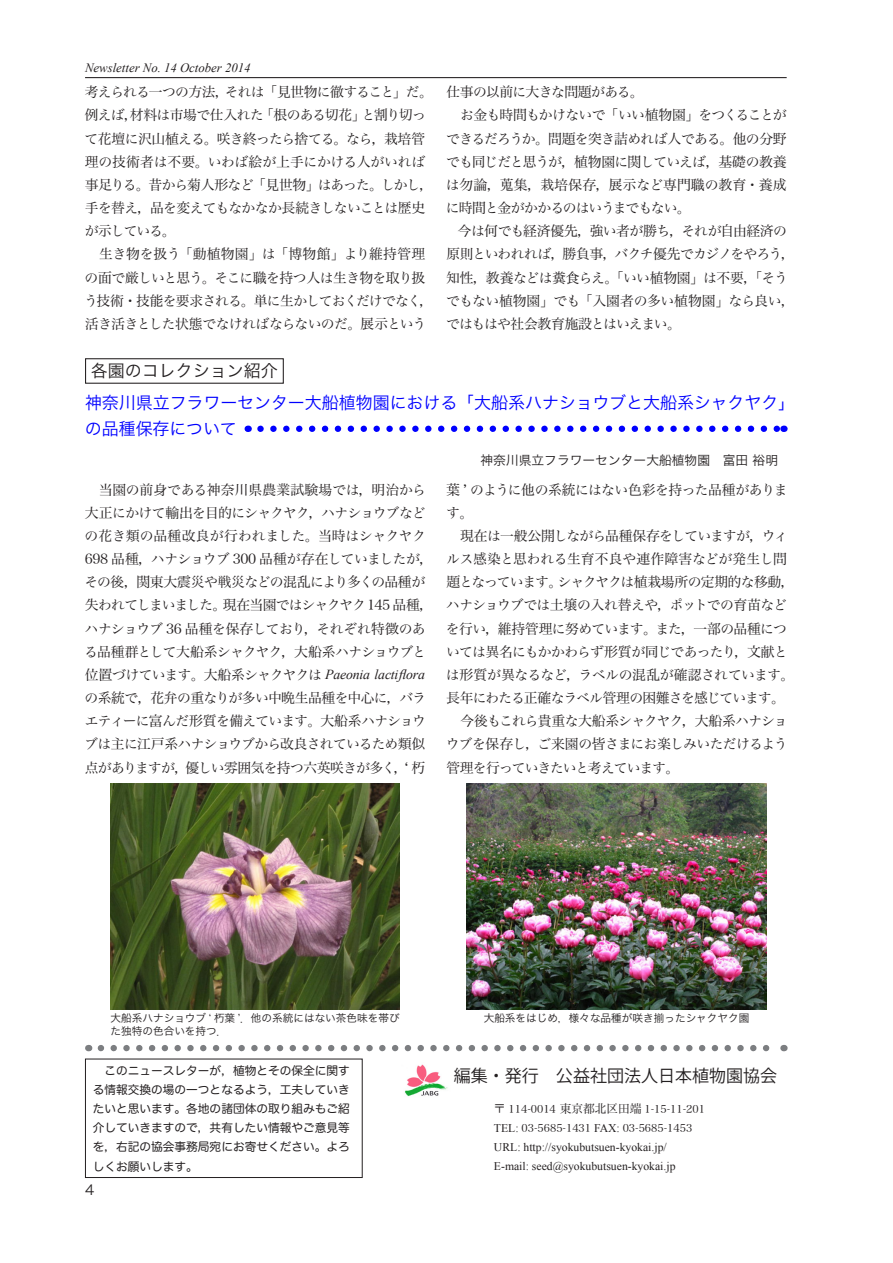
<style>
.page{position:relative;width:893px;height:1263px;background:#fff}
.page>*{position:absolute;margin:0;border:0;box-sizing:border-box;transform-origin:0 0}
.NL小見出し{font:16.95px/25.5px "Hira Kaku Pro N W3";letter-spacing:-.005em;color:#00f}
.unknown_style3{font:16.95px "Koz Go Pro";color:#231f20}
.NL大見出し{font:16.95px "Hira Kaku Pro N W3";color:#231f20}
.t1{font:13.8px/23.1px "Hira Min Pro N W3";letter-spacing:-.045em;color:#231f20}
.t2{font:13.8px "Hira Kaku Pro W3";color:#231f20}
.t3{font:italic 12.75px "Times New Roman";color:#231f20}
.t4{font:12.75px "Hira Kaku Pro N W3";color:#231f20}
.unknown_style3-2{font:11.7px/19.2px "Hira Maru Pro N W4";color:#231f20;text-align:justify}
.unknown_style3-3{font:11.7px "Times New Roman";color:#231f20}
.unknown_style3-4{font:10.65px/12.8px "Hira Kaku Pro N W3";color:#231f20}
.unknown_style3-5{font:10.65px "Hira Min Pro N W3";color:#231f20}
.s1{font-family:"Times New Roman";font-style:italic}
.s2{font-size:11.7px}
.s3{font-family:"Times New Roman";font-size:11.7px}
</style>
<div class="page">
<div style="left:85px;top:1058px;width:278px;height:120px;border:1px solid #231f20"></div>
<svg style="left:101px;top:1045px;width:669px;height:6px"></svg>
<img style="left:405px;top:1064px;width:43px;height:32px">
<svg style="left:260px;top:426px;width:517px;height:6px"></svg>
<div style="left:85px;top:358px;width:199px;height:26px;border:1px solid #231f20"></div>
<hr style="left:85px;top:77px;width:702px;height:1px;background:#231f20">
<img style="left:111px;top:783px;width:289px;height:227px">
<img style="left:467px;top:783px;width:300px;height:227px">
<p class="t3" style="left:85px;top:59px;width:167px">Newsletter No. 14 October 2014</p>
<p class="t1" style="left:85px;top:79px;width:350px">考えられる一つの方法，それは｢見世物に徹すること｣だ。例えば，材料は市場で仕入れた「根のある切花」と割り切って花壇に沢山植える。咲き終ったら捨てる。なら，栽培管理の技術者は不要。いわば絵が上手にかける人がいれば事足りる。昔から菊人形など｢見世物｣はあった。しかし，手を替え，品を変えてもなかなか長続きしないことは歴史が示している。</p>
<p class="t1" style="left:84px;top:241px;width:351px">　生き物を扱う｢動植物園｣は｢博物館｣より維持管理の面で厳しいと思う。そこに職を持つ人は生き物を取り扱う技術･技能を要求される。単に生かしておくだけでなく，活き活きとした状態でなければならないのだ。展示という</p>
<p class="NL大見出し" style="left:91px;top:356px;width:189px">各園のコレクション紹介</p>
<p class="t1" style="left:446px;top:79px;width:199px">仕事の以前に大きな問題がある。</p>
<p class="t1" style="left:446px;top:102px;width:342px;text-align:justify">　お金も時間もかけないで｢いい植物園｣をつくることができるだろうか。問題を突き詰めれば人である。他の分野でも同じだと思うが，植物園に関していえば，基礎の教養は勿論，蒐集，栽培保存，展示など専門職の教育・養成に時間と金がかかるのはいうまでもない。</p>
<p class="t1" style="left:446px;top:218px;width:350px;text-indent:12px">今は何でも経済優先，強い者が勝ち，それが自由経済の原則といわれれば，勝負事，バクチ優先でカジノをやろう，知性，教養などは糞食らえ。｢いい植物園｣は不要，｢そうでもない植物園｣でも｢入園者の多い植物園｣なら良い，ではもはや社会教育施設とはいえまい。</p>
<p class="NL小見出し" style="left:85px;top:389px;width:703px">神奈川県立フラワーセンター大船植物園における｢大船系ハナショウブと大船系シャクヤク｣の品種保存について</p>
<p class="t4" style="left:480px;top:448px;width:299px">神奈川県立フラワーセンター大船植物園　富田 裕明</p>
<p class="t1" style="left:84px;top:476px;width:351px">　当園の前身である神奈川県農業試験場では，明治から大正にかけて輸出を目的にシャクヤク，ハナショウブなどの花き類の品種改良が行われました。当時はシャクヤク<br>698 品種，ハナショウブ 300 品種が存在していましたが，その後，関東大震災や戦災などの混乱により多くの品種が失われてしまいました。現在当園ではシャクヤク 145 品種，ハナショウブ 36 品種を保存しており，それぞれ特徴のある品種群として大船系シャクヤク，大船系ハナショウブと位置づけています。大船系シャクヤクは <span class="s1">Paeonia lactiflora</span>の系統で，花弁の重なりが多い中晩生品種を中心に，バラエティーに富んだ形質を備えています。大船系ハナショウブは主に江戸系ハナショウブから改良されているため類似点がありますが，優しい雰囲気を持つ六英咲きが多く，‘ 朽</p>
<p class="t1" style="left:446px;top:476px;width:343px">葉 ’ のように他の系統にはない色彩を持った品種があります。</p>
<p class="t1" style="left:446px;top:523px;width:350px">　現在は一般公開しながら品種保存をしていますが，ウィルス感染と思われる生育不良や連作障害などが発生し問題となっています。シャクヤクは植栽場所の定期的な移動，ハナショウブでは土壌の入れ替えや，ポットでの育苗などを行い，維持管理に努めています。また，一部の品種については異名にもかかわらず形質が同じであったり，文献とは形質が異なるなど，ラベルの混乱が確認されています。長年にわたる正確なラベル管理の困難さを感じています。</p>
<p class="t1" style="left:446px;top:708px;width:343px;text-align:justify">　今後もこれら貴重な大船系シャクヤク，大船系ハナショウブを保存し，ご来園の皆さまにお楽しみいただけるよう管理を行っていきたいと考えています。</p>
<p class="unknown_style3-4" style="left:111px;top:1011px;width:291px">大船系ハナショウブ ‘ 朽葉 ’．他の系統にはない茶色味を帯びた独特の色合いを持つ．</p>
<p class="unknown_style3-4" style="left:484px;top:1011px;width:267px">大船系をはじめ，様々な品種が咲き揃ったシャクヤク園</p>
<p class="unknown_style3-2" style="left:93px;top:1060px;width:259px">　このニュースレターが，植物とその保全に関す</p>
<p class="unknown_style3" style="left:454px;top:1065px;width:325px">編集・発行　公益社団法人日本植物園協会</p>
<p class="unknown_style3-2" style="left:93px;top:1079px;width:259px">る情報交換の場の一つとなるよう，工夫していきたいと思います。各地の諸団体の取り組みもご紹介していきますので，共有したい情報やご意見等を，右記の協会事務局宛にお寄せください。よろしくお願いします。</p>
<p class="unknown_style3-5" style="left:494px;top:1100px;width:213px"><span class="s2">〒</span> 114-0014 <span class="s2">東京都北区田端</span> 1-15-11-201</p>
<p class="unknown_style3-5" style="left:494px;top:1118px;width:200px"><span class="s3">TEL:</span> 03-5685-1431 <span class="s3">FAX:</span> 03-5685-1453</p>
<p class="unknown_style3-3" style="left:494px;top:1139px;width:174px">URL: http://syokubutsuen-kyokai.jp/</p>
<p class="unknown_style3-3" style="left:494px;top:1158px;width:183px">E-mail: seed@syokubutsuen-kyokai.jp</p>
<p class="t2" style="left:85px;top:1178px;width:11px">4</p>
</div>
